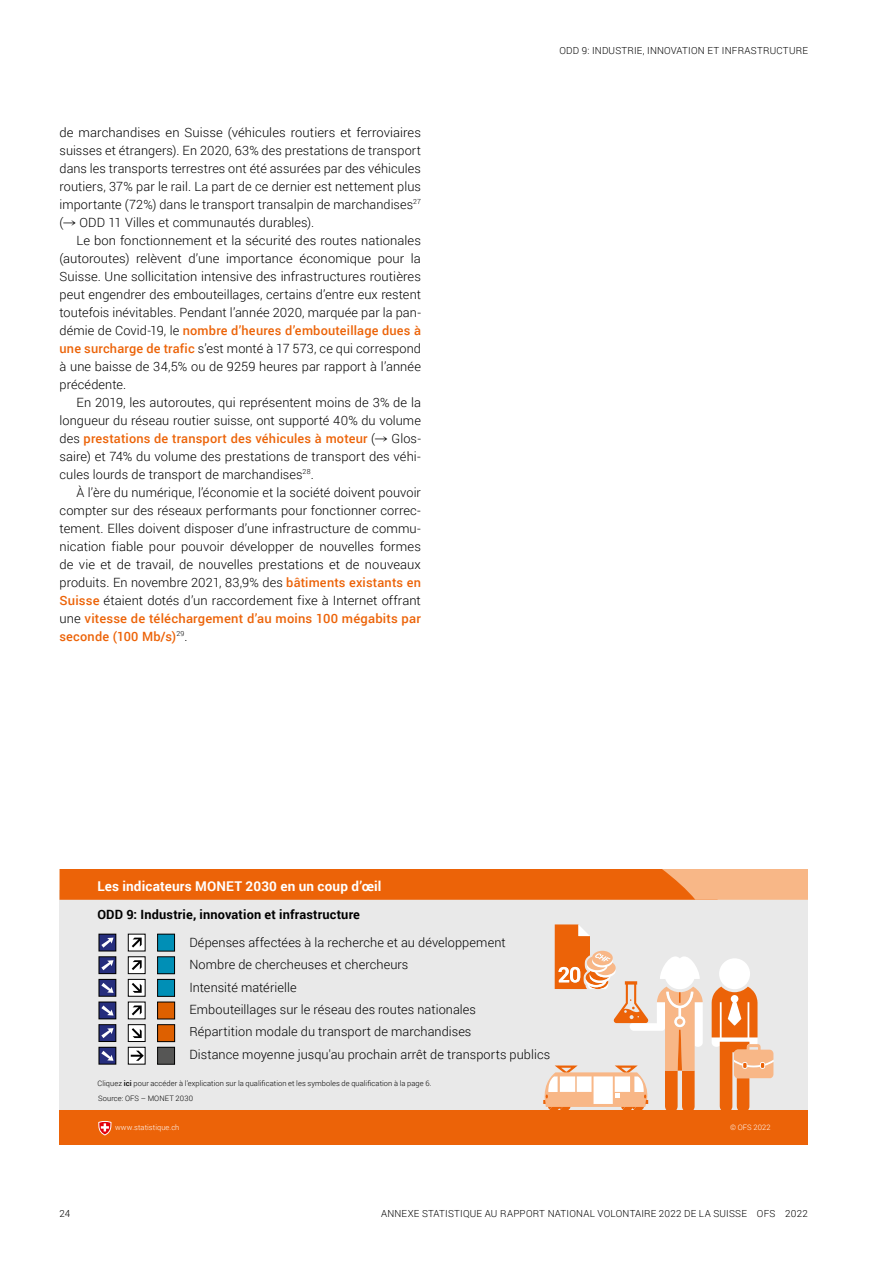
<style>
.page{position:relative;width:893px;height:1263px;background:#fff}
.page>*{position:absolute;margin:0;border:0;box-sizing:border-box;transform-origin:0 0}
.t1{font:700 13.5px "Roboto";letter-spacing:.015em;color:#fff}
.Grundtext_Einzug_F{font:300 12.75px/18px "Roboto";letter-spacing:.005em;color:#000;text-align:justify}
.Grundtext_F{font:300 12.75px/18px "Roboto";letter-spacing:.005em;color:#000;text-align:justify}
.t2{font:700 12.75px "Roboto";letter-spacing:.015em;color:#000}
.t3{font:300 9.75px "Roboto";letter-spacing:.02em;color:#000}
.t4{font:300 7.5px "Roboto";letter-spacing:.01em;color:#000}
.t5{font:300 7.5px "Roboto";letter-spacing:.01em;color:#fff}
.s1{font-weight:500;color:#ec6308}
.s2{font-weight:500}
</style>
<div class="page">
<div style="left:60px;top:891px;width:748px;height:222px;background:#e9e9e9"></div>
<svg style="left:60px;top:870px;width:748px;height:30px;background:#ed721f"></svg>
<div style="left:60px;top:1111px;width:748px;height:34px;background:#ec6308"></div>
<svg style="left:98px;top:1121px;width:14px;height:14px"></svg>
<div style="left:158px;top:934px;width:17px;height:17px;background:#008fb6"></div>
<div style="left:157px;top:934px;width:18px;height:17px;border:1px solid #000"></div>
<div style="left:158px;top:957px;width:17px;height:17px;background:#008fb6"></div>
<div style="left:157px;top:956px;width:18px;height:18px;border:1px solid #000"></div>
<div style="left:158px;top:979px;width:17px;height:17px;background:#008fb6"></div>
<div style="left:157px;top:979px;width:18px;height:17px;border:1px solid #000"></div>
<div style="left:158px;top:1002px;width:17px;height:17px;background:#de6000"></div>
<div style="left:157px;top:1002px;width:18px;height:17px;border:1px solid #000"></div>
<div style="left:158px;top:1025px;width:17px;height:16px;background:#de6000"></div>
<div style="left:157px;top:1024px;width:18px;height:18px;border:1px solid #000"></div>
<div style="left:128px;top:1002px;width:17px;height:17px;background:#fff"></div>
<div style="left:128px;top:1002px;width:17px;height:17px;border:1px solid #020202"></div>
<svg style="left:132px;top:1005px;width:10px;height:10px"></svg>
<div style="left:128px;top:934px;width:17px;height:17px;background:#fff"></div>
<div style="left:128px;top:934px;width:17px;height:17px;border:1px solid #020202"></div>
<svg style="left:132px;top:937px;width:10px;height:10px"></svg>
<div style="left:128px;top:957px;width:17px;height:17px;background:#fff"></div>
<div style="left:128px;top:956px;width:17px;height:18px;border:1px solid #020202"></div>
<svg style="left:132px;top:960px;width:10px;height:10px"></svg>
<div style="left:128px;top:1047px;width:17px;height:17px;background:#fff"></div>
<div style="left:128px;top:1047px;width:17px;height:17px;border:1px solid #020202"></div>
<svg style="left:131px;top:1051px;width:13px;height:10px"></svg>
<div style="left:128px;top:979px;width:17px;height:17px;background:#fff"></div>
<div style="left:128px;top:979px;width:17px;height:17px;border:1px solid #020202"></div>
<svg style="left:132px;top:983px;width:10px;height:10px"></svg>
<div style="left:128px;top:1025px;width:17px;height:16px;background:#fff"></div>
<div style="left:128px;top:1024px;width:17px;height:18px;border:1px solid #020202"></div>
<svg style="left:132px;top:1028px;width:10px;height:10px"></svg>
<div style="left:99px;top:934px;width:17px;height:17px;background:#262e7d"></div>
<div style="left:99px;top:934px;width:17px;height:17px;border:1px solid #000"></div>
<svg style="left:101px;top:937px;width:13px;height:11px"></svg>
<div style="left:99px;top:1025px;width:17px;height:16px;background:#262e7d"></div>
<div style="left:99px;top:1024px;width:17px;height:18px;border:1px solid #000"></div>
<svg style="left:101px;top:1028px;width:13px;height:10px"></svg>
<div style="left:99px;top:957px;width:17px;height:17px;background:#262e7d"></div>
<div style="left:99px;top:956px;width:17px;height:18px;border:1px solid #000"></div>
<svg style="left:101px;top:960px;width:13px;height:10px"></svg>
<div style="left:158px;top:1047px;width:17px;height:17px;background:#565655"></div>
<div style="left:157px;top:1047px;width:18px;height:17px;border:1px solid #000"></div>
<div style="left:99px;top:979px;width:17px;height:17px;background:#262e7d"></div>
<div style="left:99px;top:979px;width:17px;height:17px;border:1px solid #000"></div>
<svg style="left:101px;top:983px;width:13px;height:10px"></svg>
<svg style="left:101px;top:1004px;width:13px;height:13px"></svg>
<div style="left:99px;top:1002px;width:17px;height:17px;border:1px solid #000"></div>
<svg style="left:101px;top:1005px;width:13px;height:10px"></svg>
<div style="left:99px;top:1047px;width:17px;height:17px;background:#262e7d"></div>
<div style="left:99px;top:1047px;width:17px;height:17px;border:1px solid #000"></div>
<svg style="left:101px;top:1051px;width:13px;height:10px"></svg>
<div style="left:719px;top:958px;width:31px;height:31px;background:#fff;border-radius:50%"></div>
<svg style="left:712px;top:986px;width:61px;height:125px"></svg>
<svg style="left:539px;top:924px;width:164px;height:187px"></svg>
<p class="Grundtext_F" style="left:60px;top:123px;width:363px">de marchandises en Suisse (véhicules routiers et ferroviaires suisses et étrangers). En 2020, 63% des prestations de transport dans les transports terrestres ont été assurées par des véhicules routiers, 37% par le rail. La part de ce dernier est nettement plus importante (72%) dans le transport transalpin de marchandises<sup>27 </sup>(</p>
<p class="Grundtext_F" style="left:80px;top:213px;width:236px">ODD 11 Villes et communautés durables).</p>
<p class="Grundtext_Einzug_F" style="left:60px;top:231px;width:363px;text-indent:17px">Le bon fonctionnement et la sécurité des routes nationales (autoroutes) relèvent d’une importance économique pour la Suisse. Une sollicitation intensive des infrastructures routières peut engendrer des embouteillages, certains d’entre eux restent toutefois inévitables. Pendant l’année 2020, marquée par la pan&shy;démie de Covid-19, le <span class="s1">nombre d’heures d’embouteillage dues à une surcharge de trafic</span> s’est monté à 17 573, ce qui correspond à une baisse de 34,5% ou de 9259 heures par rapport à l’année précédente.</p>
<p class="Grundtext_Einzug_F" style="left:60px;top:393px;width:363px;text-indent:17px">En 2019, les autoroutes, qui représentent moins de 3% de la longueur du réseau routier suisse, ont supporté 40% du volume des <span class="s1">prestations de transport des véhicules à moteur</span> (</p>
<p class="Grundtext_Einzug_F" style="left:60px;top:429px;width:363px;text-indent:332px">Glos&shy;saire) et 74% du volume des prestations de transport des véhi&shy;cules lourds de transport de marchandises<sup>28</sup>.</p>
<p class="Grundtext_Einzug_F" style="left:60px;top:483px;width:363px;text-indent:17px">À l’ère du numérique, l’économie et la société doivent pouvoir compter sur des réseaux performants pour fonctionner correc&shy;tement. Elles doivent disposer d’une infrastructure de commu&shy;nication fiable pour pouvoir développer de nouvelles formes de vie et de travail, de nouvelles prestations et de nouveaux produits. En novembre 2021, 83,9% des <span class="s1">bâtiments existants en Suisse</span> étaient dotés d’un raccordement fixe à Internet offrant une <span class="s1">vitesse de téléchargement d’au moins 100 mégabits par seconde (100 Mb/s)</span><sup>29</sup>.</p>
<p class="t3" style="left:559px;top:43px;width:43px">ODD 9: Indus</p>
<p class="t3" style="left:621px;top:43px;width:33px">tri e, innova</p>
<p class="t3" style="left:682px;top:43px;width:12px">tion</p>
<p class="t3" style="left:707px;top:43px;width:21px">et -infras</p>
<p class="t3" style="left:757px;top:43px;width:14px">truc</p>
<p class="t3" style="left:783px;top:43px;width:27px">ture</p>
<p class="t1" style="left:97px;top:876px;width:286px">Les indicateurs MONET 2030 en un coup d’œil</p>
<p class="t2" style="left:97px;top:905px;width:264px">ODD 9: Industrie, innovation et infrastructure</p>
<p class="Grundtext_Einzug_F" style="left:189px;top:931px;width:318px;line-height:22.4px;text-align:left">Dépenses affectées à la recherche et au développement Nombre de chercheuses et chercheurs<br>Intensité matérielle<br>Embouteillages sur le réseau des routes nationales</p>
<p class="Grundtext_Einzug_F" style="left:189px;top:1045px;width:362px">Distance moyenne jusqu'au prochain arrêt de transports publics</p>
<p class="Grundtext_Einzug_F" style="left:189px;top:1022px;width:284px">Répartition modale du transport de marchandises</p>
<p class="t4" style="left:98px;top:1078px;width:335px">Cliquez <span class="s2">ici</span> pour accéder à l’explication sur la qualification et les symboles de qualification à la page 6.</p>
<p class="t4" style="left:98px;top:1093px;width:96px">Source: OFS – MONET 2030</p>
<p class="t5" style="left:115px;top:1121px;width:66px">www.statistique.ch</p>
<p class="t5" style="left:730px;top:1121px;width:42px">© OFS 2022</p>
<p class="t3" style="left:60px;top:1207px;width:12px">24</p>
<p class="t3" style="left:381px;top:1207px;width:428px">ANNEXE STATISTIQUE AU RAPPORT NATIONAL VOLONTAIRE 2022 DE LA SUISSE OFS 2022</p>
</div>
